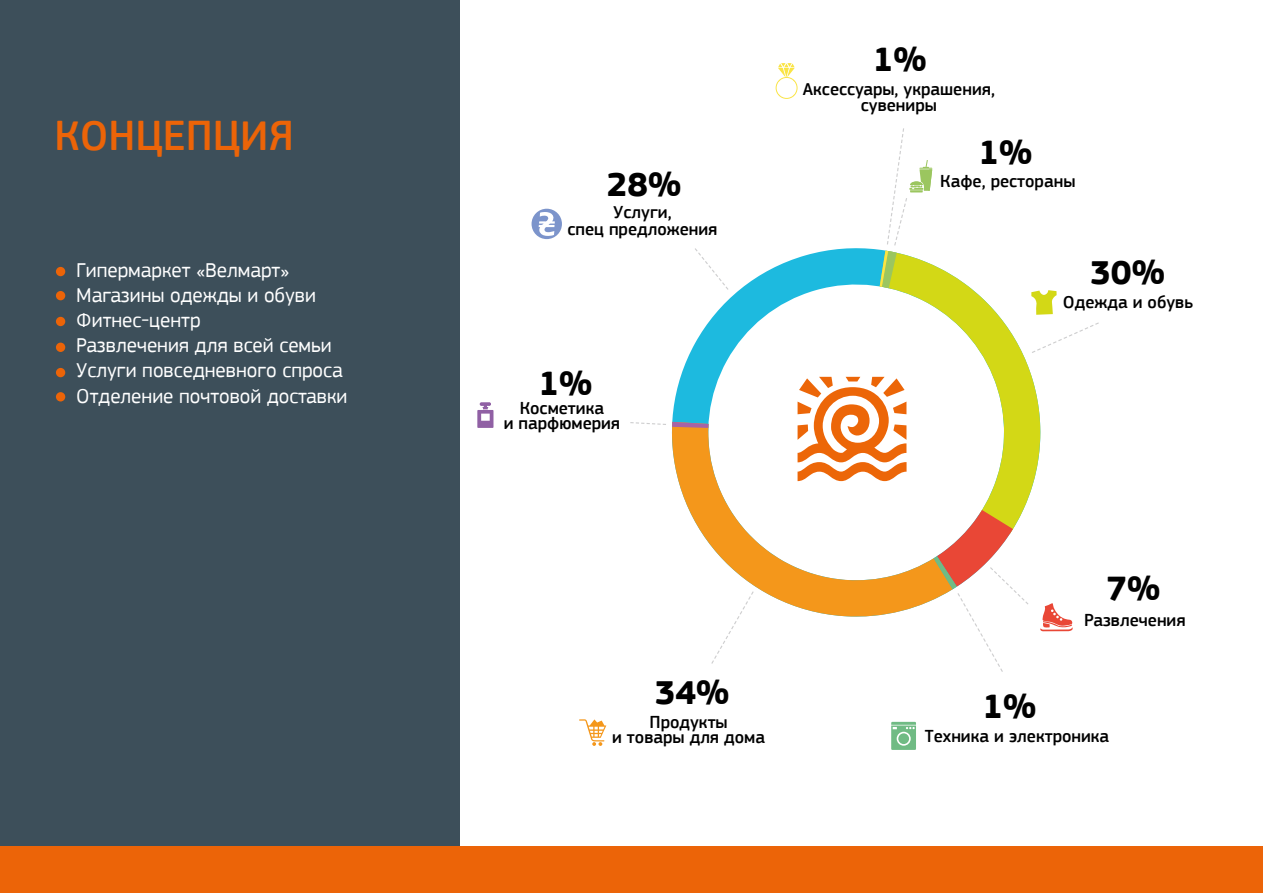
<style>
.page{position:relative;width:1263px;height:893px;background:#fff}
.page>*{position:absolute;margin:0;border:0;box-sizing:border-box;transform-origin:0 0}
.t1{font:500 43.5px "PF Square Sans Pro";color:#ec6408}
.t2{font:700 34.65px "PF Square Sans Pro";color:#000}
.t3{font:21px/25.2px "PF Square Sans Pro";color:#fff}
.t4{font:500 18px/16.5px "PF Square Sans Pro";color:#000;text-align:center}
</style>
<div class="page">
<div style="left:0;top:0;width:459px;height:852px;background:#3d4f5a"></div>
<div style="left:0;top:847px;width:1263px;height:46px;background:#ec6408"></div>
<svg style="left:1048px;top:322px;width:51px;height:24px"></svg>
<svg style="left:711px;top:623px;width:25px;height:41px"></svg>
<svg style="left:477px;top:402px;width:16px;height:26px"></svg>
<div style="left:56px;top:267px;width:9px;height:9px;background:#ec6408;border-radius:50%"></div>
<div style="left:56px;top:291px;width:9px;height:9px;background:#ec6408;border-radius:50%"></div>
<div style="left:56px;top:317px;width:9px;height:9px;background:#ec6408;border-radius:50%"></div>
<div style="left:56px;top:368px;width:9px;height:9px;background:#ec6408;border-radius:50%"></div>
<div style="left:56px;top:392px;width:9px;height:9px;background:#ec6408;border-radius:50%"></div>
<div style="left:56px;top:343px;width:9px;height:9px;background:#ec6408;border-radius:50%"></div>
<svg style="left:672px;top:248px;width:374px;height:375px"></svg>
<svg style="left:880px;top:251px;width:160px;height:283px"></svg>
<svg style="left:671px;top:422px;width:282px;height:197px"></svg>
<svg style="left:630px;top:421px;width:78px;height:7px"></svg>
<svg style="left:934px;top:510px;width:96px;height:162px"></svg>
<svg style="left:797px;top:377px;width:109px;height:104px"></svg>
<div style="left:531px;top:209px;width:31px;height:30px;background:#7c94cb;border-radius:50%"></div>
<svg style="left:539px;top:212px;width:16px;height:24px"></svg>
<svg style="left:776px;top:63px;width:21px;height:36px"></svg>
<svg style="left:880px;top:128px;width:52px;height:160px"></svg>
<svg style="left:1031px;top:290px;width:25px;height:25px"></svg>
<svg style="left:1040px;top:603px;width:33px;height:28px"></svg>
<svg style="left:891px;top:722px;width:25px;height:28px"></svg>
<svg style="left:579px;top:719px;width:27px;height:27px"></svg>
<h1 class="t1" style="left:54px;top:110px;width:241px">КОНЦЕПЦИЯ</h1>
<p class="t3" style="left:76px;top:257px;width:273px">Гипермаркет «Велмарт»<br>Магазины одежды и обуви<br>Фитнес-центр<br>Развлечения для всей семьи<br>Услуги повседневного спроса<br>Отделение почтовой доставки</p>
<h2 class="t2" style="left:607px;top:163px;width:76px">28%</h2>
<p class="t4" style="left:567px;top:204px;width:152px">Услуги,<br>спец предложения</p>
<h2 class="t2" style="left:539px;top:362px;width:55px">1%</h2>
<p class="t4" style="left:504px;top:401px;width:118px;line-height:15px">Косметика<br>и парфюмерия</p>
<h2 class="t2" style="left:873px;top:39px;width:55px">1%</h2>
<p class="t4" style="left:803px;top:81px;width:194px">Аксессуары, украшения, сувениры</p>
<h2 class="t2" style="left:978px;top:132px;width:55px">1%</h2>
<p class="t4" style="left:940px;top:173px;width:137px">Кафе, рестораны</p>
<h2 class="t2" style="left:1090px;top:252px;width:76px">30%</h2>
<p class="t4" style="left:1063px;top:295px;width:132px">Одежда и обувь</p>
<h2 class="t2" style="left:655px;top:672px;width:76px">34%</h2>
<p class="t4" style="left:649px;top:714px;width:80px">Продукты</p>
<p class="t4" style="left:612px;top:729px;width:155px">и товары для дома</p>
<h2 class="t2" style="left:1106px;top:568px;width:55px">7%</h2>
<h2 class="t2" style="left:982px;top:685px;width:55px">1%</h2>
<p class="t4" style="left:1084px;top:612px;width:103px">Развлечения</p>
<p class="t4" style="left:925px;top:728px;width:186px">Техника и электроника</p>
</div>
